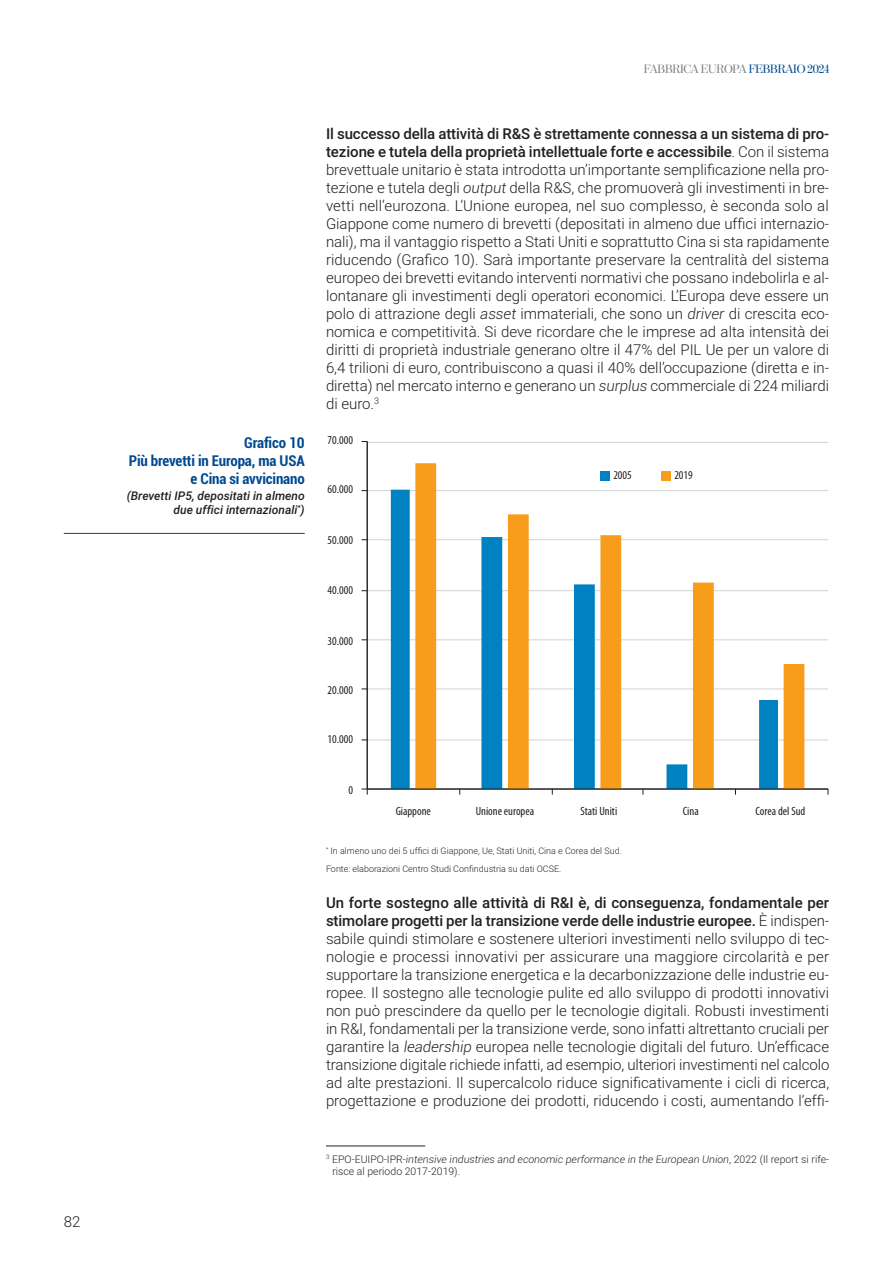
<style>
.page{position:relative;width:893px;height:1263px;background:#fff}
.page>*{position:absolute;margin:0;border:0;box-sizing:border-box;transform-origin:0 0}
.t1{font:300 15px/18px "Roboto";color:#231f20;text-align:justify}
.t2{font:700 condensed 15px/18px "Roboto";letter-spacing:-.01em;color:#014990;text-align:right}
.t3{font:condensed 12px "Myriad Pro";color:#231f20}
.t4{font:italic 500 12px/14.4px "Roboto";color:#231f20;text-align:right}
.t5{font:12px "Moderno FB";letter-spacing:-.025em;color:#808285}
.t6{font:300 10.5px/12.6px "Roboto";color:#231f20}
.t7{font:300 9px/18px "Roboto";color:#231f20}
.s1{color:#014990}
.s2{font-weight:500}
.s3{font-style:italic}
</style>
<div class="page">
<hr style="left:326px;top:1145px;width:99px;height:1px;background:#231f20">
<hr style="left:64px;top:533px;width:241px;height:1px;background:#014990">
<svg style="left:366px;top:442px;width:462px;height:347px"></svg>
<svg style="left:391px;top:490px;width:24px;height:299px;fill:#0082c2"></svg>
<svg style="left:415px;top:463px;width:389px;height:326px"></svg>
<hr style="left:367px;top:441px;width:1px;height:348px;background:#231f20">
<hr style="left:367px;top:789px;width:461px;height:1px;background:#231f20">
<svg style="left:362px;top:789px;width:6px;height:6px"></svg>
<div style="left:600px;top:471px;width:10px;height:10px;background:#0082c2"></div>
<div style="left:661px;top:471px;width:9px;height:10px;background:#f89c1c"></div>
<p class="t1" style="left:64px;top:1213px;width:18px">82</p>
<p class="t5" style="left:644px;top:64px;width:187px">FABBRICA EUROPA <span class="s1">FEBBRAIO 2024</span></p>
<p class="t2" style="left:129px;top:435px;width:177px">Grafico 10<br>Più brevetti in Europa, ma USA e Cina si avvicinano</p>
<p class="t4" style="left:127px;top:489px;width:179px">(Brevetti IP5, depositati in almeno due uffici internazionali<sup>*</sup>)</p>
<p class="t1" style="left:326px;top:126px;width:505px"><span class="s2">Il successo della attività di R&amp;S è strettamente connessa a un sistema di pro&shy;tezione e tutela della proprietà intellettuale forte e accessibile</span>. Con il sistema brevettuale unitario è stata introdotta un’importante semplificazione nella pro&shy;tezione e tutela degli <span class="s3">output</span> della R&amp;S, che promuoverà gli investimenti in bre&shy;vetti nell’eurozona. L’Unione europea, nel suo complesso, è seconda solo al Giappone come numero di brevetti (depositati in almeno due uffici internazio&shy;nali), ma il vantaggio rispetto a Stati Uniti e soprattutto Cina si sta rapidamente riducendo (Grafico 10). Sarà importante preservare la centralità del sistema europeo dei brevetti evitando interventi normativi che possano indebolirla e al&shy;lontanare gli investimenti degli operatori economici. L’Europa deve essere un polo di attrazione degli <span class="s3">asset</span> immateriali, che sono un <span class="s3">driver</span> di crescita eco&shy;nomica e competitività. Si deve ricordare che le imprese ad alta intensità dei diritti di proprietà industriale generano oltre il 47% del PIL Ue per un valore di 6,4 trilioni di euro, contribuiscono a quasi il 40% dell’occupazione (diretta e in&shy;diretta) nel mercato interno e generano un <span class="s3">surplus</span> commerciale di 224 miliardi di euro.<sup>3</sup></p>
<p class="t3" style="left:328px;top:436px;width:27px">70.000</p>
<p class="t3" style="left:328px;top:485px;width:27px">60.000</p>
<p class="t3" style="left:328px;top:536px;width:27px">50.000</p>
<p class="t3" style="left:328px;top:585px;width:27px">40.000</p>
<p class="t3" style="left:328px;top:636px;width:27px">30.000</p>
<p class="t3" style="left:328px;top:685px;width:27px">20.000</p>
<p class="t3" style="left:328px;top:734px;width:27px">10.000</p>
<p class="t3" style="left:348px;top:785px;width:6px">0</p>
<p class="t3" style="left:613px;top:471px;width:20px">2005</p>
<p class="t3" style="left:674px;top:471px;width:20px">2019</p>
<p class="t3" style="left:396px;top:806px;width:37px">Giappone</p>
<p class="t3" style="left:476px;top:806px;width:60px">Unione europea</p>
<p class="t3" style="left:580px;top:806px;width:38px">Stati Uniti</p>
<p class="t3" style="left:683px;top:806px;width:17px">Cina</p>
<p class="t3" style="left:755px;top:806px;width:51px">Corea del Sud</p>
<p class="t7" style="left:326px;top:843px;width:297px"><sup>*</sup> In almeno uno dei 5 uffici di Giappone, Ue, Stati Uniti, Cina e Corea del Sud.<br>Fonte: elaborazioni Centro Studi Confindustria su dati OCSE.</p>
<p class="t1" style="left:326px;top:895px;width:505px"><span class="s2">Un forte sostegno alle attività di R&amp;I è, di conseguenza, fondamentale per stimolare progetti per la transizione verde delle industrie europee.</span> È indispen&shy;sabile quindi stimolare e sostenere ulteriori investimenti nello sviluppo di tec&shy;nologie e processi innovativi per assicurare una maggiore circolarità e per supportare la transizione energetica e la decarbonizzazione delle industrie eu&shy;ropee. Il sostegno alle tecnologie pulite ed allo sviluppo di prodotti innovativi non può prescindere da quello per le tecnologie digitali. Robusti investimenti in R&amp;I, fondamentali per la transizione verde, sono infatti altrettanto cruciali per garantire la <span class="s3">leadership</span> europea nelle tecnologie digitali del futuro. Un’efficace transizione digitale richiede infatti, ad esempio, ulteriori investimenti nel calcolo ad alte prestazioni. Il supercalcolo riduce significativamente i cicli di ricerca, progettazione e produzione dei prodotti, riducendo i costi, aumentando l’effi-</p>
<p class="t6" style="left:332px;top:1153px;width:498px;text-indent:-6px"><sup>3</sup> EPO-EUIPO-IPR-<span class="s3">intensive industries and economic performance in the European Union</span>, 2022 (Il report si rife&shy;risce al periodo 2017-2019).</p>
</div>
